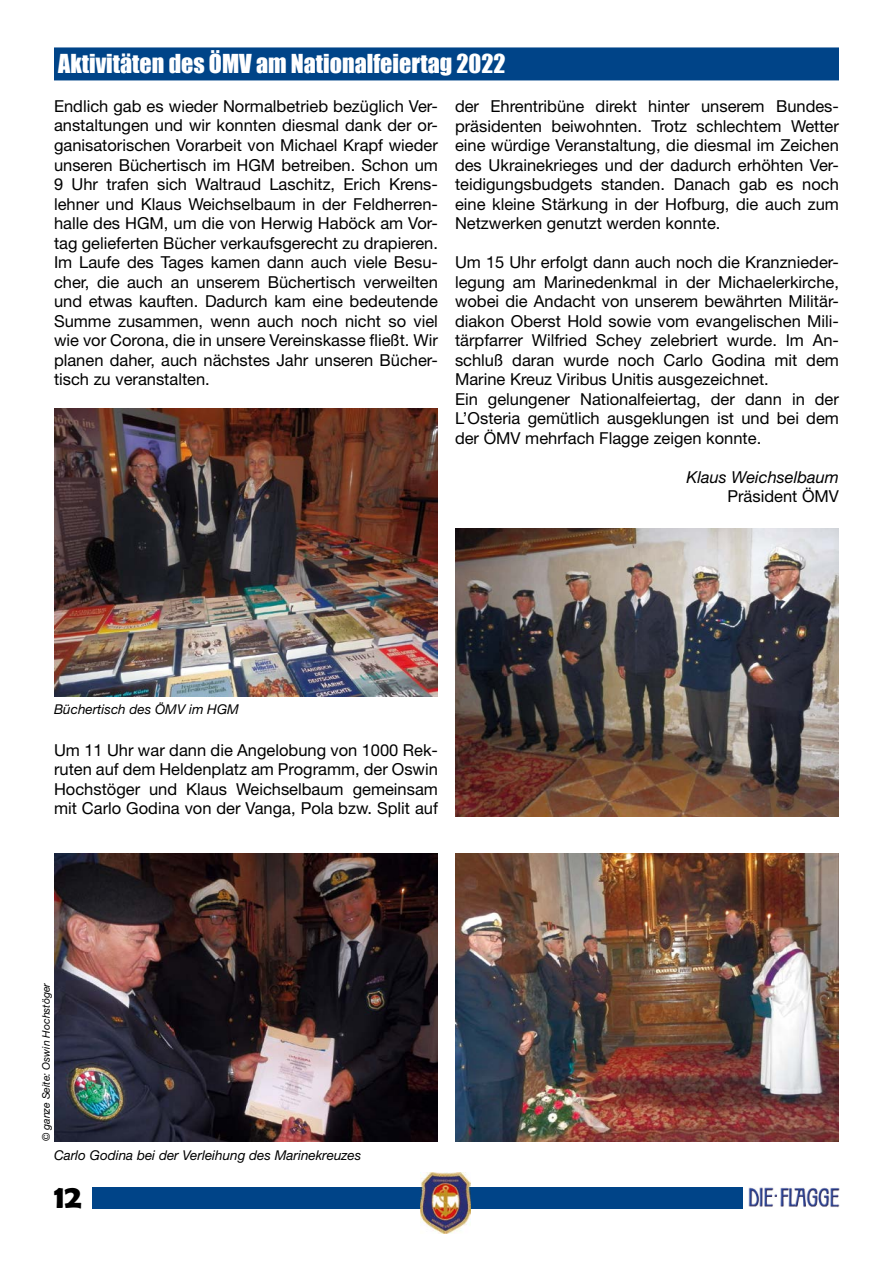
<style>
.page{position:relative;width:893px;height:1263px;background:#fff}
.page>*{position:absolute;margin:0;border:0;box-sizing:border-box;transform-origin:0 0}
.t1{font:700 33px "Berlin Sans FB Demi";color:#000}
.t2{font:24px "Impact";color:#fff}
.t3{font:16.5px/19.5px "Helvetica Neue LT Std";color:#000;text-align:justify}
.t4{font:italic 16.5px "Helvetica Neue LT Std";color:#000}
.t5{font:italic 13.5px "Helvetica Neue LT Std";color:#000}
.t6{font:italic 10.5px "Helvetica Neue LT Std";color:#000}
</style>
<div class="page">
<div style="left:92px;top:1187px;width:651px;height:21px;background:#048"></div>
<img style="left:421px;top:1172px;width:49px;height:61px">
<img style="left:749px;top:1187px;width:90px;height:20px">
<div style="left:54px;top:47px;width:785px;height:33px;background:#048"></div>
<img style="left:455px;top:528px;width:384px;height:288px">
<img style="left:455px;top:853px;width:384px;height:288px">
<img style="left:54px;top:853px;width:384px;height:288px">
<img style="left:54px;top:408px;width:384px;height:288px">
<h2 class="t2" style="left:58px;top:45px;width:449px">Aktivitäten des ÖMV am Nationalfeiertag 2022</h2>
<p class="t3" style="left:54px;top:96px;width:385px">Endlich gab es wieder Normalbetrieb bezüglich Ver&shy;anstaltungen und wir konnten diesmal dank der or&shy;ganisatorischen Vorarbeit von Michael Krapf wieder unseren Büchertisch im HGM betreiben. Schon um 9 Uhr trafen sich Waltraud Laschitz, Erich Krens&shy;lehner und Klaus Weichselbaum in der Feldherren&shy;halle des HGM, um die von Herwig Haböck am Vor&shy;tag gelieferten Bücher verkaufsgerecht zu drapieren.<br>Im Laufe des Tages kamen dann auch viele Besu&shy;cher, die auch an unserem Büchertisch verweilten und etwas kauften. Dadurch kam eine bedeutende Summe zusammen, wenn auch noch nicht so viel wie vor Corona, die in unsere Vereinskasse fließt. Wir planen daher, auch nächstes Jahr unseren Bücher&shy;tisch zu veranstalten.</p>
<p class="t3" style="left:455px;top:96px;width:386px">der Ehrentribüne direkt hinter unserem Bundes&shy;präsidenten beiwohnten. Trotz schlechtem Wetter eine würdige Veranstaltung, die diesmal im Zeichen des Ukrainekrieges und der dadurch erhöhten Ver&shy;teidigungsbudgets standen. Danach gab es noch eine kleine Stärkung in der Hofburg, die auch zum Netzwerken genutzt werden konnte.</p>
<p class="t3" style="left:455px;top:252px;width:385px;text-align:left">Um 15 Uhr erfolgt dann auch noch die Kranznieder&shy;legung am Marinedenkmal in der Michaelerkirche, wobei die Andacht von unserem bewährten Militär&shy;diakon Oberst Hold sowie vom evangelischen Mili&shy;tärpfarrer Wilfried Schey zelebriert wurde. Im An&shy;schluß daran wurde noch Carlo Godina mit dem Marine Kreuz Viribus Unitis ausgezeichnet.<br>Ein gelungener Nationalfeiertag, der dann in der L’Osteria gemütlich ausgeklungen ist und bei dem der ÖMV mehrfach Flagge zeigen konnte.</p>
<p class="t4" style="left:686px;top:467px;width:154px">Klaus Weichselbaum</p>
<p class="t3" style="left:727px;top:486px;width:113px">Präsident ÖMV</p>
<p class="t5" style="left:54px;top:701px;width:186px">Büchertisch des ÖMV im HGM</p>
<p class="t3" style="left:54px;top:740px;width:385px">Um 11 Uhr war dann die Angelobung von 1000 Rek&shy;ruten auf dem Heldenplatz am Programm, der Oswin Hochstöger und Klaus Weichselbaum gemeinsam mit Carlo Godina von der Vanga, Pola bzw. Split auf</p>
<p class="t6" style="left:40px;top:1141px;width:160px;rotate:-90deg">© ganze Seite: Oswin Hochstöger</p>
<p class="t5" style="left:54px;top:1146px;width:309px">Carlo Godina bei der Verleihung des Marinekreuzes</p>
<h1 class="t1" style="left:54px;top:1178px;width:29px">12</h1>
</div>
